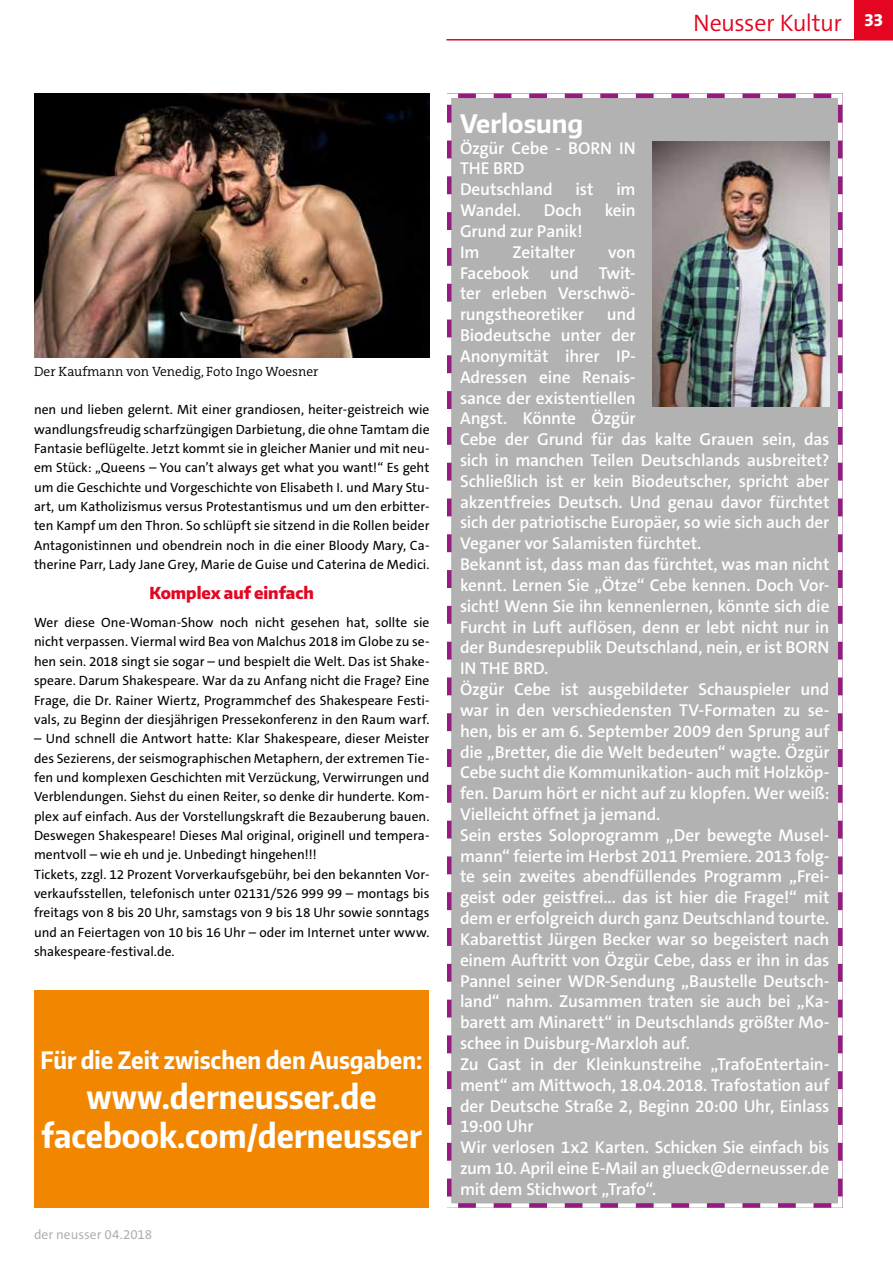
<style>
.page{position:relative;width:893px;height:1263px;background:#fff}
.page>*{position:absolute;margin:0;border:0;box-sizing:border-box;transform-origin:0 0}
.t1{font:700 33px/39.6px "Encode Sans Condensed";color:#fff;text-align:center}
.t2{font:700 25.5px "Encode Sans Narrow";color:#fff}
.t3{font:700 24px "Encode Sans Condensed";color:#fff}
.t4{font:300 24px "The Sans C5";letter-spacing:-.025em;color:#e40521}
.t5{font:800 18px "The Sans C5";color:#fff}
.t6{font:600 17.25px/20.9px "The Sans C5";letter-spacing:-.01em;color:#fff}
.t7{font:800 16.5px "Encode Sans Narrow";color:#e40521}
.t8{font:13.5px/19.4px "The Sans C5";color:#000;text-align:justify}
.t9{font:300 13.5px "The Serif C5";color:#000}
.t10{font:13.5px "The Sans C5";color:#b3b2b2}
</style>
<div class="page">
<hr style="left:446px;top:39px;width:447px;height:2px;background:#e40521">
<div style="left:855px;top:0;width:38px;height:40px;background:#e40521"></div>
<div style="left:447px;top:93px;width:396px;height:1115px;background:#b3b2b2"></div>
<img style="left:653px;top:141px;width:176px;height:265px">
<img style="left:34px;top:94px;width:395px;height:263px">
<div style="left:34px;top:990px;width:395px;height:218px;background:#f18700"></div>
<h3 class="t4" style="left:693px;top:8px;width:150px">Neusser Kultur</h3>
<p class="t5" style="left:864px;top:8px;width:21px">33</p>
<p class="t9" style="left:34px;top:362px;width:286px">Der Kaufmann von Venedig, Foto Ingo Woesner</p>
<p class="t8" style="left:34px;top:400px;width:397px">nen und lieben gelernt. Mit einer grandiosen, heiter-geistreich wie wandlungsfreudig scharfzüngigen Darbietung, die ohne Tamtam die Fantasie beflügelte. Jetzt kommt sie in gleicher Manier und mit neu&shy;em Stück: „Queens – You can’t always get what you want!“ Es geht um die Geschichte und Vorgeschichte von Elisabeth I. und Mary Stu&shy;art, um Katholizismus versus Protestantismus und um den erbitter&shy;ten Kampf um den Thron. So schlüpft sie sitzend in die Rollen beider Antagonistinnen und obendrein noch in die einer Bloody Mary, Ca&shy;therine Parr, Lady Jane Grey, Marie de Guise und Caterina de Medici.</p>
<p class="t7" style="left:149px;top:582px;width:166px">Komplex auf einfach</p>
<p class="t8" style="left:34px;top:613px;width:397px">Wer diese One-Woman-Show noch nicht gesehen hat, sollte sie nicht verpassen. Viermal wird Bea von Malchus 2018 im Globe zu se&shy;hen sein. 2018 singt sie sogar – und bespielt die Welt. Das ist Shake&shy;speare. Darum Shakespeare. War da zu Anfang nicht die Frage? Eine Frage, die Dr. Rainer Wiertz, Programmchef des Shakespeare Festi&shy;vals, zu Beginn der diesjährigen Pressekonferenz in den Raum warf.</p>
<p class="t8" style="left:34px;top:729px;width:397px;text-align:left">– Und schnell die Antwort hatte: Klar Shakespeare, dieser Meister des Sezierens, der seismographischen Metaphern, der extremen Tie&shy;fen und komplexen Geschichten mit Verzückung, Verwirrungen und Verblendungen. Siehst du einen Reiter, so denke dir hunderte. Kom&shy;plex auf einfach. Aus der Vorstellungskraft die Bezauberung bauen.<br>Deswegen Shakespeare! Dieses Mal original, originell und tempera&shy;mentvoll – wie eh und je. Unbedingt hingehen!!!<br>Tickets, zzgl. 12 Prozent Vorverkaufsgebühr, bei den bekannten Vor&shy;verkaufsstellen, telefonisch unter 02131/526 999 99 – montags bis freitags von 8 bis 20 Uhr, samstags von 9 bis 18 Uhr sowie sonntags und an Feiertagen von 10 bis 16 Uhr – oder im Internet unter www. shakespeare-festival.de.</p>
<h3 class="t3" style="left:41px;top:1044px;width:383px">Für die Zeit zwischen den Ausgaben:</h3>
<h1 class="t1" style="left:42px;top:1075px;width:382px">www.derneusser.de facebook.com/derneusser</h1>
<p class="t10" style="left:34px;top:1226px;width:120px">der neusser 04.2018</p>
<h2 class="t2" style="left:460px;top:107px;width:125px">Verlosung</h2>
<p class="t6" style="left:460px;top:138px;width:177px">Özgür Cebe - BORN IN<br>THE BRD<br>Deutschland</p>
<p class="t6" style="left:576px;top:179px;width:19px">ist</p>
<p class="t6" style="left:616px;top:179px;width:21px">im</p>
<p class="t6" style="left:460px;top:200px;width:63px">Wandel.</p>
<p class="t6" style="left:544px;top:200px;width:40px">Doch</p>
<p class="t6" style="left:605px;top:200px;width:32px">kein</p>
<p class="t6" style="left:460px;top:221px;width:124px">Grund zur Panik!<br>Im</p>
<p class="t6" style="left:512px;top:242px;width:64px">Zeitalter</p>
<p class="t6" style="left:460px;top:242px;width:177px;text-align:justify;text-indent:148px">von Facebook und Twit&shy;ter erleben Verschwö&shy;rungstheoretiker</p>
<p class="t6" style="left:460px;top:304px;width:371px;text-indent:147px">und<br>Biodeutsche unter der<br>Anonymität ihrer IP-<br>Adressen eine Renais-<br>sance der existentiellen<br>Angst. Könnte Özgür<br>Cebe der Grund für das kalte Grauen sein, das sich in manchen Teilen Deutschlands ausbreitet?<br>Schließlich ist er kein Biodeutscher, spricht aber akzentfreies Deutsch. Und genau davor fürchtet sich der patriotische Europäer, so wie sich auch der Veganer vor Salamisten fürchtet.<br>Bekannt ist, dass man das fürchtet, was man nicht kennt. Lernen Sie „Ötze“ Cebe kennen. Doch Vor&shy;sicht! Wenn Sie ihn kennenlernen, könnte sich die Furcht in Luft auflösen, denn er lebt nicht nur in der Bundesrepublik Deutschland, nein, er ist BORN IN THE BRD.<br>Özgür Cebe ist ausgebildeter Schauspieler und war in den verschiedensten TV-Formaten zu se&shy;hen, bis er am 6. September 2009 den Sprung auf die „Bretter, die die Welt bedeuten“ wagte. Özgür Cebe sucht die Kommunikation- auch mit Holzköp&shy;fen. Darum hört er nicht auf zu klopfen. Wer weiß:<br>Vielleicht öffnet ja jemand.<br>Sein erstes Soloprogramm „Der bewegte Musel&shy;mann“ feierte im Herbst 2011 Premiere. 2013 folg&shy;te sein zweites abendfüllendes Programm „Frei&shy;geist oder geistfrei... das ist hier die Frage!“ mit dem er erfolgreich durch ganz Deutschland tourte.<br>Kabarettist Jürgen Becker war so begeistert nach einem Auftritt von Özgür Cebe, dass er ihn in das Pannel seiner WDR-Sendung „Baustelle Deutsch&shy;land“ nahm. Zusammen traten sie auch bei „Ka&shy;barett am Minarett“ in Deutschlands größter Mo&shy;schee in Duisburg-Marxloh auf.<br>Zu Gast in der Kleinkunstreihe „TrafoEntertain&shy;ment“ am Mittwoch, 18.04.2018. Trafostation auf der Deutsche Straße 2, Beginn 20:00 Uhr, Einlass 19:00 Uhr<br>Wir verlosen 1x2 Karten. Schicken Sie einfach bis zum 10. April eine E-Mail an glueck@derneusser.de mit dem Stichwort „Trafo“.</p>
</div>
